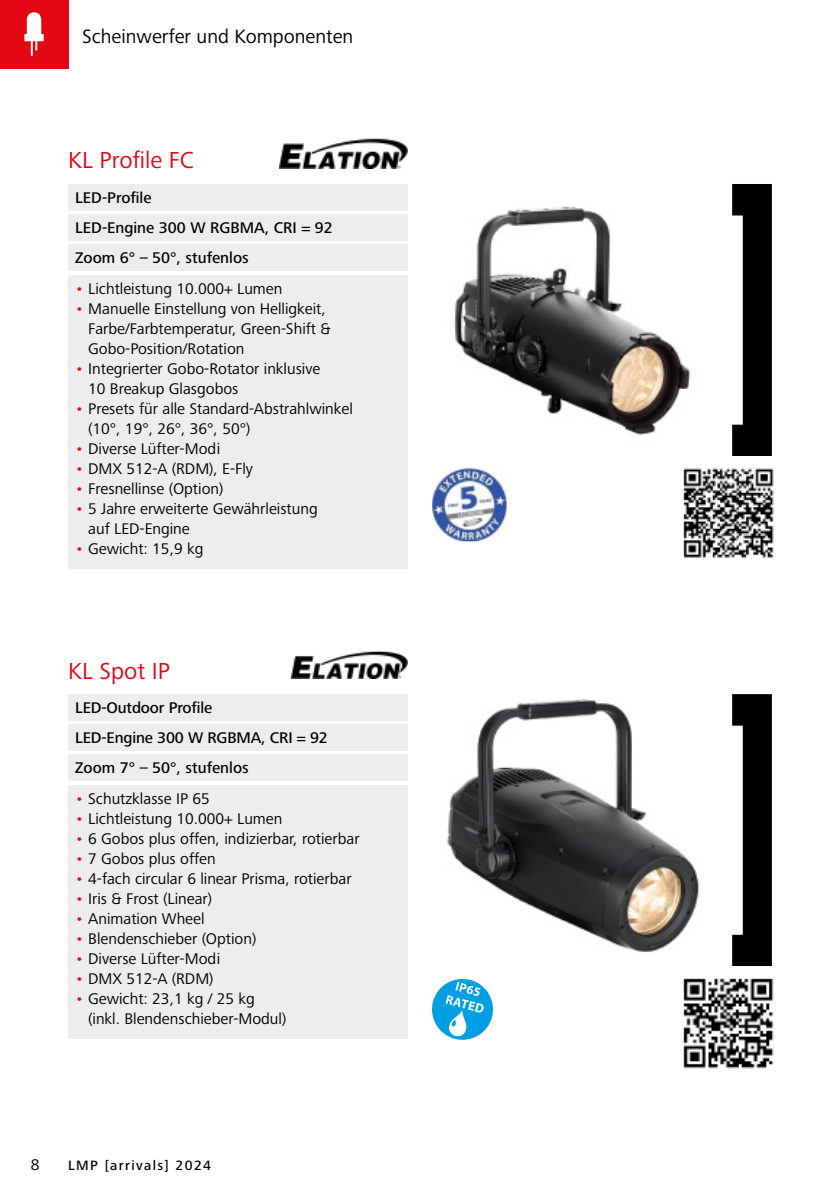
<style>
.page{position:relative;width:840px;height:1191px;background:#fff}
.page>*{position:absolute;margin:0;border:0;box-sizing:border-box;transform-origin:0 0}
.t1{font:24px "Frutiger Next Pro";color:#e30613}
.t2{font:20px "Frutiger Next Pro";color:#000}
.t3{font:16px/20px "Frutiger Next Pro";color:#000}
.t4{font:500 16px/30.2px "Frutiger Next Pro";color:#000}
.t5{font:500 14px "Frutiger Next Pro";letter-spacing:.1em;color:#000}
.s1{color:#e30613}
</style>
<div class="page">
<img style="left:454px;top:206px;width:237px;height:230px">
<img style="left:447px;top:699px;width:252px;height:253px">
<div style="left:68px;top:245px;width:340px;height:26px;background:#ededed"></div>
<div style="left:68px;top:724px;width:340px;height:26px;background:#ededed"></div>
<div style="left:68px;top:755px;width:340px;height:26px;background:#ededed"></div>
<div style="left:0;top:0;width:68px;height:68px;background:#e30613"></div>
<div style="left:68px;top:184px;width:340px;height:26px;background:#ededed"></div>
<div style="left:68px;top:275px;width:340px;height:293px;background:#ededed"></div>
<svg style="left:732px;top:184px;width:39px;height:272px"></svg>
<div style="left:68px;top:694px;width:340px;height:26px;background:#ededed"></div>
<div style="left:68px;top:785px;width:340px;height:254px;background:#ededed"></div>
<svg style="left:732px;top:694px;width:39px;height:272px"></svg>
<div style="left:68px;top:214px;width:340px;height:26px;background:#ededed"></div>
<img style="left:432px;top:467px;width:75px;height:74px">
<svg style="left:24px;top:12px;width:20px;height:44px"></svg>
<svg style="left:432px;top:979px;width:60px;height:60px"></svg>
<img style="left:683px;top:468px;width:91px;height:90px">
<img style="left:279px;top:138px;width:129px;height:30px">
<img style="left:291px;top:651px;width:117px;height:27px">
<img style="left:683px;top:978px;width:91px;height:91px">
<p class="t2" style="left:82px;top:24px;width:272px">Scheinwerfer und Komponenten</p>
<h1 class="t1" style="left:68px;top:147px;width:127px">KL Profile FC</h1>
<p class="t4" style="left:75px;top:182px;width:78px">LED-Profile</p>
<p class="t4" style="left:75px;top:213px;width:259px">LED-Engine 300 W RGBMA, CRI = 92</p>
<p class="t4" style="left:75px;top:243px;width:175px">Zoom 6° – 50°, stufenlos</p>
<p class="t3" style="left:75px;top:278px;width:208px"><span class="s1">•</span> Lichtleistung 10.000+ Lumen</p>
<p class="t3" style="left:88px;top:298px;width:244px;text-indent:-13px"><span class="s1">•</span> Manuelle Einstellung von Helligkeit,<br>Farbe/Farbtemperatur, Green-Shift &amp;<br>Gobo-Position/Rotation</p>
<p class="t3" style="left:88px;top:358px;width:233px;text-indent:-13px"><span class="s1">•</span> Integrierter Gobo-Rotator inklusive<br>10 Breakup Glasgobos</p>
<p class="t3" style="left:88px;top:398px;width:266px;text-indent:-13px"><span class="s1">•</span> Presets für alle Standard-Abstrahlwinkel (10°, 19°, 26°, 36°, 50°)</p>
<p class="t3" style="left:75px;top:438px;width:146px"><span class="s1">•</span> Diverse Lüfter-Modi</p>
<p class="t3" style="left:75px;top:458px;width:179px"><span class="s1">•</span> DMX 512-A (RDM), E-Fly</p>
<p class="t3" style="left:75px;top:478px;width:150px"><span class="s1">•</span> Fresnellinse (Option)</p>
<p class="t3" style="left:88px;top:498px;width:231px;text-indent:-13px"><span class="s1">•</span> 5 Jahre erweiterte Gewährleistung auf LED-Engine</p>
<p class="t3" style="left:75px;top:538px;width:130px"><span class="s1">•</span> Gewicht: 15,9 kg</p>
<h1 class="t1" style="left:68px;top:657px;width:103px">KL Spot IP</h1>
<p class="t4" style="left:75px;top:692px;width:254px">LED-Outdoor Profile<br>LED-Engine 300 W RGBMA, CRI = 92<br>Zoom 7° – 50°, stufenlos</p>
<p class="t3" style="left:75px;top:788px;width:136px"><span class="s1">•</span> Schutzklasse IP 65</p>
<p class="t3" style="left:75px;top:808px;width:208px"><span class="s1">•</span> Lichtleistung 10.000+ Lumen</p>
<p class="t3" style="left:75px;top:828px;width:286px"><span class="s1">•</span> 6 Gobos plus offen, indizierbar, rotierbar</p>
<p class="t3" style="left:75px;top:848px;width:142px"><span class="s1">•</span> 7 Gobos plus offen</p>
<p class="t3" style="left:75px;top:868px;width:278px"><span class="s1">•</span> 4-fach circular 6 linear Prisma, rotierbar</p>
<p class="t3" style="left:75px;top:888px;width:138px"><span class="s1">•</span> Iris &amp; Frost (Linear)</p>
<p class="t3" style="left:75px;top:908px;width:131px"><span class="s1">•</span> Animation Wheel</p>
<p class="t3" style="left:75px;top:928px;width:183px"><span class="s1">•</span> Blendenschieber (Option)</p>
<p class="t3" style="left:75px;top:948px;width:146px"><span class="s1">•</span> Diverse Lüfter-Modi</p>
<p class="t3" style="left:75px;top:968px;width:140px"><span class="s1">•</span> DMX 512-A (RDM)</p>
<p class="t3" style="left:88px;top:988px;width:199px;text-indent:-13px"><span class="s1">•</span> Gewicht: 23,1 kg / 25 kg (inkl. Blendenschieber-Modul)</p>
<p class="t3" style="left:31px;top:1154px;width:10px">8</p>
<p class="t5" style="left:68px;top:1157px;width:144px">LMP [arrivals] 2024</p>
</div>
